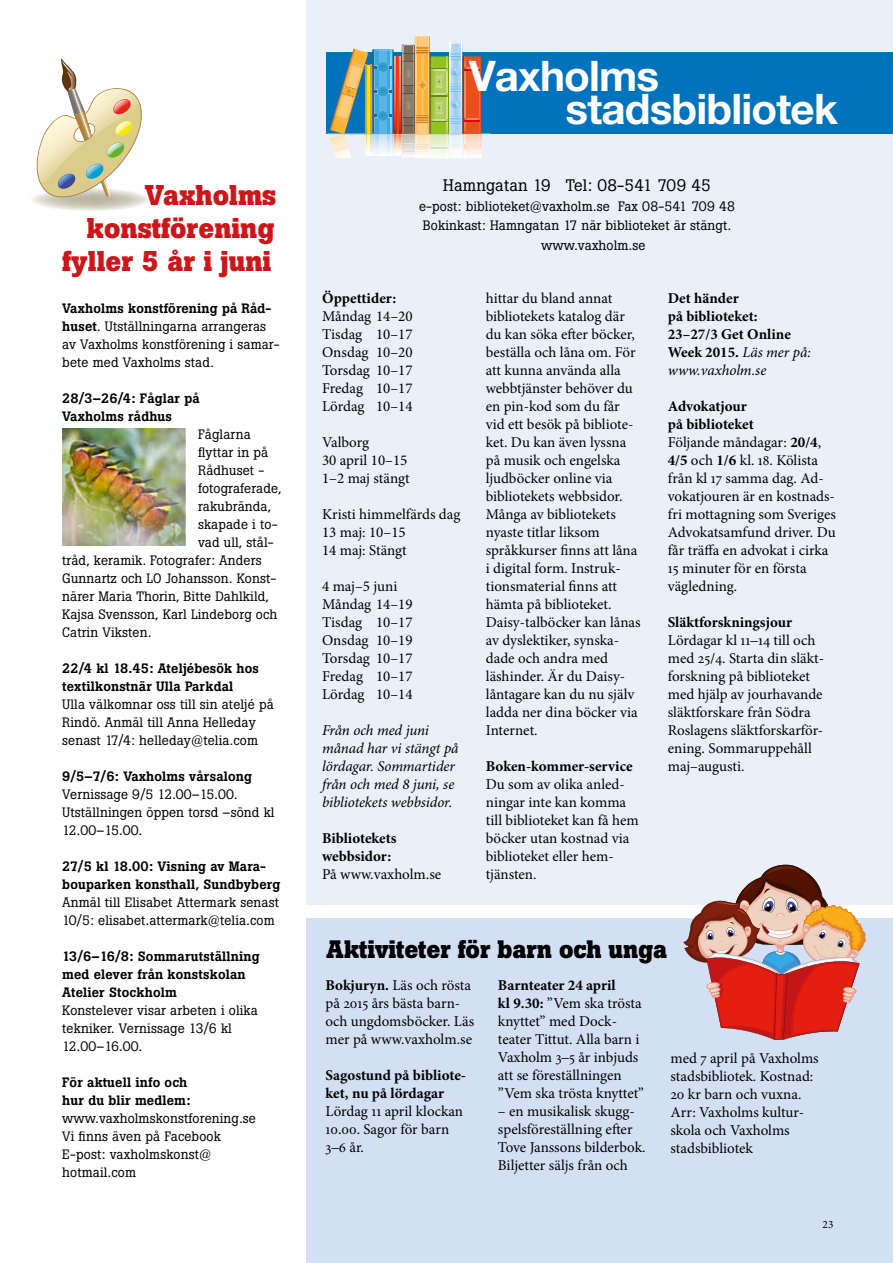
<style>
.page{position:relative;width:893px;height:1263px;background:#fff}
.page>*{position:absolute;margin:0;border:0;box-sizing:border-box;transform-origin:0 0}
.t1{font:700 42.15px/33.3px "Helvetica Neue LT Pro";letter-spacing:-.02em;color:#fff}
.t2{font:700 28.35px/33px "Boton";color:#cd1619;text-align:right}
.t3{font:700 25.05px "Boton";letter-spacing:-.005em;color:#000}
.t4{font:16.5px "Boton";letter-spacing:.01em;color:#000}
.t5{font:15px/18px "Minion Pro";letter-spacing:-.005em;color:#000}
.t6{font:700 15px/18px "Minion Pro";color:#000}
.t7{font:italic 15px/18px "Minion Pro";letter-spacing:-.01em;color:#000}
.t8{font:15px "Minion Regular SC";color:#000}
.t9{font:13.5px/18px "Boton";letter-spacing:.01em;color:#000}
.t10{font:500 13.5px/18px "Boton";letter-spacing:.01em;color:#000}
.t11{font:11.25px "Minion Pro";color:#000}
.s1{font-weight:500}
.s2{font-weight:400;font-style:italic}
.s3{font-weight:700}
.s4{font-family:"Minion Regular SC"}
.s5{font-weight:400}
.s6{font-family:"Minion Regular SC";font-weight:400}
.s7{font-family:"Minion Pro"}
</style>
<div class="page">
<div style="left:307px;top:918px;width:586px;height:345px;background:#d3e0f4"></div>
<div style="left:307px;top:0;width:586px;height:904px;background:#e9f0fa"></div>
<div style="left:326px;top:52px;width:567px;height:82px;background:#0073bc"></div>
<svg style="left:327px;top:36px;width:164px;height:122px"></svg>
<svg style="left:683px;top:865px;width:183px;height:175px"></svg>
<img style="left:62px;top:429px;width:123px;height:117px">
<svg style="left:32px;top:58px;width:118px;height:153px"></svg>
<h2 class="t2" style="left:62px;top:179px;width:216px">Vaxholms konstförening fyller 5 år i juni</h2>
<p class="t9" style="left:62px;top:299px;width:219px"><span class="s1">Vaxholms konstförening på Råd&shy;huset</span>. Utställningarna arrangeras av Vaxholms konstförening i samar&shy;bete med Vaxholms stad.</p>
<p class="t10" style="left:62px;top:389px;width:139px">28/3–26/4: Fåglar på<br>Vaxholms rådhus</p>
<p class="t9" style="left:198px;top:425px;width:54px">Fåglarna</p>
<p class="t9" style="left:198px;top:443px;width:72px">flyttar in på</p>
<p class="t9" style="left:198px;top:461px;width:68px">Rådhuset -</p>
<p class="t9" style="left:198px;top:479px;width:85px">fotograferade,</p>
<p class="t9" style="left:198px;top:497px;width:75px">rakubrända,</p>
<p class="t9" style="left:198px;top:515px;width:81px">skapade i to-</p>
<p class="t9" style="left:198px;top:533px;width:77px">vad ull, stål-</p>
<p class="t9" style="left:62px;top:551px;width:201px">tråd, keramik. Fotografer: Anders</p>
<p class="t9" style="left:62px;top:569px;width:216px">Gunnartz och LO Johansson. Konst-</p>
<p class="t9" style="left:62px;top:587px;width:208px">närer Maria Thorin, Bitte Dahlkild,</p>
<p class="t9" style="left:62px;top:605px;width:217px">Kajsa Svensson, Karl Lindeborg och</p>
<p class="t9" style="left:62px;top:623px;width:91px">Catrin Viksten.</p>
<p class="t10" style="left:62px;top:659px;width:198px">22/4 kl 18.45: Ateljébesök hos textilkonstnär Ulla Parkdal</p>
<p class="t9" style="left:62px;top:695px;width:213px">Ulla välkomnar oss till sin ateljé på<br>Rindö. Anmäl till Anna Helleday senast 17/4: helleday@telia.com</p>
<p class="t10" style="left:62px;top:767px;width:191px">9/5–7/6: Vaxholms vårsalong</p>
<p class="t9" style="left:62px;top:785px;width:214px">Vernissage 9/5 12.00–15.00.<br>Utställningen öppen torsd –sönd kl<br>12.00–15.00.</p>
<p class="t10" style="left:62px;top:857px;width:220px">27/5 kl 18.00: Visning av Mara&shy;bouparken konsthall, Sundbyberg</p>
<p class="t9" style="left:62px;top:893px;width:218px">Anmäl till Elisabet Attermark senast<br>10/5: elisabet.attermark@telia.com</p>
<p class="t10" style="left:62px;top:947px;width:199px">13/6–16/8: Sommarutställning med elever från konstskolan<br>Atelier Stockholm</p>
<p class="t9" style="left:62px;top:1001px;width:197px">Konstelever visar arbeten i olika tekniker. Vernissage 13/6 kl<br>12.00–16.00.</p>
<p class="t10" style="left:62px;top:1073px;width:130px">För aktuell info och hur du blir medlem:</p>
<p class="t9" style="left:62px;top:1109px;width:195px">www.vaxholmskonstforening.se<br>Vi finns även på Facebook<br>E-post: vaxholmskonst@ hotmail.com</p>
<h1 class="t1" style="left:566px;top:58px;width:274px;text-indent:-96px">Vaxholms stadsbibliotek</h1>
<p class="t4" style="left:443px;top:176px;width:269px">Hamngatan 19 Tel: 08-541 709 45</p>
<p class="t9" style="left:419px;top:197px;width:318px">e-post: biblioteket@vaxholm.se Fax 08-541 709 48</p>
<p class="t9" style="left:423px;top:217px;width:310px">Bokinkast: Hamngatan 17 när biblioteket är stängt.</p>
<p class="t9" style="left:541px;top:236px;width:106px">www.vaxholm.se</p>
<p class="t6" style="left:322px;top:290px;width:76px">Öppettider:</p>
<p class="t5" style="left:322px;top:307px;width:92px;text-align:justify">Måndag 14–20<br>Tisdag 10–17<br>Onsdag 10–20<br>Torsdag 10–17<br>Fredag 10–17<br>Lördag 10–14</p>
<p class="t5" style="left:322px;top:433px;width:89px">Valborg<br>30 april 10–15<br>1–2 maj stängt</p>
<p class="t5" style="left:322px;top:505px;width:140px">Kristi himmelfärds dag<br>13 maj: 10–15<br>14 maj: Stängt</p>
<p class="t5" style="left:322px;top:577px;width:92px">4 maj–5 juni<br>Måndag 14–19<br>Tisdag 10–17<br>Onsdag 10–19<br>Torsdag 10–17<br>Fredag 10–17<br>Lördag 10–14</p>
<p class="t7" style="left:322px;top:722px;width:138px">Från och med juni månad har vi stängt på lördagar. Sommartider från och med 8 juni, se bibliotekets webbsidor.</p>
<p class="t6" style="left:322px;top:830px;width:76px">Bibliotekets webbsidor:</p>
<p class="t5" style="left:322px;top:865px;width:121px">På www.vaxholm.se</p>
<p class="t5" style="left:486px;top:289px;width:156px">hittar du bland annat bibliotekets katalog där du kan söka efter böcker, beställa och låna om. För att kunna använda alla webbtjänster behöver du en pin-kod som du får vid ett besök på bibliote&shy;ket. Du kan även lyssna på musik och engelska ljudböcker online via bibliotekets webbsidor.<br>Många av bibliotekets nyaste titlar liksom språkkurser finns att låna i digital form. Instruk&shy;tionsmaterial finns att hämta på biblioteket.<br>Daisy-talböcker kan lånas av dyslektiker, synska&shy;dade och andra med läshinder. Är du Daisy&shy;låntagare kan du nu själv ladda ner dina böcker via<br>Internet.</p>
<p class="t6" style="left:486px;top:758px;width:148px">Boken-kommer-service</p>
<p class="t5" style="left:486px;top:775px;width:155px">Du som av olika anled&shy;ningar inte kan komma till biblioteket kan få hem böcker utan kostnad via biblioteket eller hem&shy;tjänsten.</p>
<p class="t6" style="left:668px;top:290px;width:145px">Det händer<br>på biblioteket:<br>23–27/3 Get Online<br>Week 2015. <span class="s2">Läs mer på: www.vaxholm.se</span></p>
<p class="t5" style="left:668px;top:397px;width:170px"><span class="s3">Advokatjour<br>på biblioteket<br></span>Följande måndagar: <span class="s3">20/4</span>,<br><span class="s3">4/5</span> och <span class="s3">1/6</span> kl. <span class="s4">18</span>. Kölista från kl <span class="s4">17</span> samma dag. Ad&shy;vokatjouren är en kostnads&shy;fri mottagning som Sveriges<br>Advokatsamfund driver. Du får träffa en advokat i cirka<br><span class="s4">15</span> minuter för en första vägledning.</p>
<p class="t5" style="left:668px;top:613px;width:158px"><span class="s3">Släktforskningsjour<br></span>Lördagar kl <span class="s4">11–14</span> till och med <span class="s4">25/4</span>. Starta din släkt&shy;forskning på biblioteket med hjälp av jourhavande släktforskare från Södra<br>Roslagens släktforskarför&shy;ening. Sommaruppehåll maj–augusti.</p>
<h3 class="t3" style="left:327px;top:934px;width:342px">Aktiviteter för barn och unga</h3>
<p class="t5" style="left:325px;top:977px;width:150px"><span class="s3">Bokjuryn.</span> Läs och rösta på <span class="s4">2015</span> års bästa barn&shy;och ungdomsböcker. Läs mer på www.vaxholm.se</p>
<p class="t6" style="left:325px;top:1067px;width:142px">Sagostund på bibliote&shy;ket, nu på lördagar<br><span class="s5">Lördag</span> <span class="s6">11</span> <span class="s5">april klockan<br></span><span class="s6">10.00</span><span class="s5">. Sagor för barn</span></p>
<p class="t8" style="left:325px;top:1140px;width:40px">3–6 <span class="s7">år.</span></p>
<p class="t5" style="left:498px;top:977px;width:147px"><span class="s3">Barnteater 24 april<br>kl 9.30:</span> ”Vem ska trösta knyttet” med Dock&shy;teater Tittut. Alla barn i<br>Vaxholm <span class="s4">3–5</span> år inbjuds att se föreställningen ”Vem ska trösta knyttet”</p>
<p class="t5" style="left:498px;top:1103px;width:149px">– en musikalisk skugg&shy;spelsföreställning efter<br>Tove Janssons bilderbok.<br>Biljetter säljs från och</p>
<p class="t5" style="left:670px;top:1049px;width:150px">med <span class="s4">7</span> april på Vaxholms stadsbibliotek. Kostnad:<br><span class="s4">20</span> kr barn och vuxna.<br>Arr: Vaxholms kultur&shy;skola och Vaxholms stadsbibliotek</p>
<p class="t11" style="left:822px;top:1217px;width:12px">23</p>
</div>
